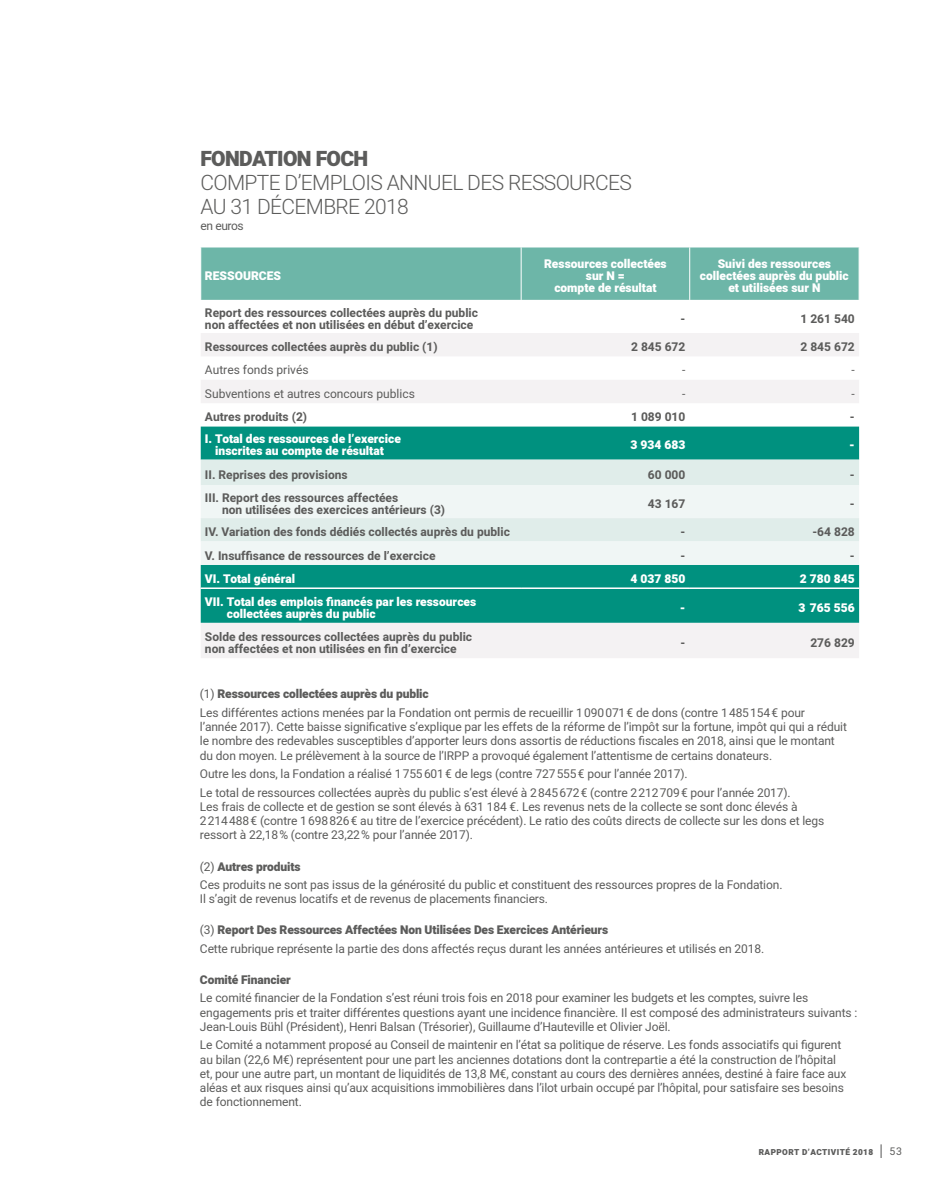
<style>
.page{position:relative;width:936px;height:1191px;background:#fff}
.page>*{position:absolute;margin:0;border:0;box-sizing:border-box;transform-origin:0 0}
.t1{font:300 21px/24px "Heebo";letter-spacing:-.03em;color:#5c5c5b}
.t2{font:900 21px "Heebo";letter-spacing:-.03em;color:#5c5c5b}
.t3{font:12px/14.2px "Heebo";letter-spacing:-.01em;color:#5c5c5b}
.t4{font:700 12px/12px "Heebo";color:#5c5c5b}
.t5{font:900 12px/12px "Heebo";color:#fff;text-align:center}
.t6{font:900 12px "Heebo";letter-spacing:-.01em;color:#5c5c5b}
.t7{font:900 8.25px "Heebo";letter-spacing:.05em;color:#5c5c5b}
.s1{font-weight:900}
.s2{font-weight:400;font-size:18.9px}
.s3{font-weight:400;font-size:10.5px}
</style>
<div class="page">
<div style="left:201px;top:248px;width:657px;height:52px;background:#6db6a8"></div>
<svg style="left:201px;top:333px;width:658px;height:325px;fill:#f4f2f3"></svg>
<div style="left:201px;top:426px;width:658px;height:197px;background:#00917f"></div>
<div style="left:201px;top:460px;width:658px;height:25px;background:#e0edea"></div>
<svg style="left:201px;top:485px;width:658px;height:80px;fill:#f0f6f5"></svg>
<hr style="left:521px;top:247px;width:1px;height:53px;background:#fff">
<hr style="left:689px;top:247px;width:1px;height:53px;background:#fff">
<hr style="left:201px;top:588px;width:320px;height:1px;background:#fff">
<hr style="left:521px;top:588px;width:168px;height:1px;background:#fff">
<hr style="left:689px;top:588px;width:170px;height:1px;background:#fff">
<h1 class="t2" style="left:200px;top:144px;width:169px">FONDATION FOCH</h1>
<h1 class="t1" style="left:200px;top:170px;width:433px">COMPTE D’EMPLOIS ANNUEL DES RESSOURCES<br>AU 31 DÉCEMBRE 2018</h1>
<p class="t3" style="left:200px;top:219px;width:45px">en euros</p>
<p class="t5" style="left:205px;top:270px;width:78px">RESSOURCES</p>
<p class="t5" style="left:544px;top:258px;width:124px">Ressources collectées sur N =<br>compte de résultat</p>
<p class="t5" style="left:700px;top:258px;width:150px">Suivi des ressources collectées auprès du public et utilisées sur N</p>
<p class="t4" style="left:205px;top:307px;width:274px">Report des ressources collectées auprès du public non affectées et non utilisées en début d’exercice</p>
<p class="t4" style="left:680px;top:313px;width:6px">-</p>
<p class="t4" style="left:800px;top:313px;width:56px">1 261 540</p>
<p class="t4" style="left:205px;top:341px;width:234px">Ressources collectées auprès du public (1)</p>
<p class="t4" style="left:631px;top:341px;width:56px">2 845 672</p>
<p class="t4" style="left:800px;top:341px;width:56px">2 845 672</p>
<p class="t3" style="left:205px;top:363px;width:105px">Autres fonds privés</p>
<p class="t3" style="left:682px;top:363px;width:5px">-</p>
<p class="t3" style="left:851px;top:363px;width:5px">-</p>
<p class="t3" style="left:205px;top:386px;width:211px">Subventions et autres concours publics</p>
<p class="t3" style="left:682px;top:386px;width:5px">-</p>
<p class="t3" style="left:851px;top:386px;width:5px">-</p>
<p class="t4" style="left:205px;top:411px;width:104px">Autres produits (2)</p>
<p class="t4" style="left:631px;top:411px;width:56px">1 089 010</p>
<p class="t4" style="left:849px;top:411px;width:6px">-</p>
<p class="t5" style="left:205px;top:434px;width:197px">I. Total des ressources de l’exercice inscrites au compte de résultat</p>
<p class="t5" style="left:630px;top:440px;width:56px">3 934 683</p>
<p class="t5" style="left:849px;top:440px;width:7px">-</p>
<p class="t4" style="left:205px;top:469px;width:144px">II. Reprises des provisions</p>
<p class="t4" style="left:648px;top:469px;width:39px">60 000</p>
<p class="t4" style="left:849px;top:469px;width:6px">-</p>
<p class="t4" style="left:222px;top:492px;width:224px;text-indent:-17px">III. Report des ressources affectées<br>non utilisées des exercices antérieurs (3)</p>
<p class="t4" style="left:648px;top:498px;width:39px">43 167</p>
<p class="t4" style="left:849px;top:498px;width:6px">-</p>
<p class="t4" style="left:205px;top:526px;width:306px">IV. Variation des fonds dédiés collectés auprès du public</p>
<p class="t4" style="left:680px;top:526px;width:6px">-</p>
<p class="t4" style="left:812px;top:526px;width:44px">-64 828</p>
<p class="t4" style="left:205px;top:549px;width:232px">V. Insuffisance de ressources de l’exercice</p>
<p class="t4" style="left:680px;top:549px;width:6px">-</p>
<p class="t4" style="left:849px;top:549px;width:6px">-</p>
<p class="t5" style="left:205px;top:573px;width:92px">VI. Total général</p>
<p class="t5" style="left:630px;top:573px;width:56px">4 037 850</p>
<p class="t5" style="left:799px;top:573px;width:56px">2 780 845</p>
<p class="t5" style="left:227px;top:596px;width:251px;text-align:left;text-indent:-22px">VII. Total des emplois financés par les ressources collectées auprès du public</p>
<p class="t5" style="left:679px;top:602px;width:7px">-</p>
<p class="t5" style="left:798px;top:602px;width:58px">3 765 556</p>
<p class="t4" style="left:205px;top:631px;width:269px">Solde des ressources collectées auprès du public non affectées et non utilisées en fin d’exercice</p>
<p class="t4" style="left:680px;top:637px;width:6px">-</p>
<p class="t4" style="left:810px;top:637px;width:46px">276 829</p>
<p class="t3" style="left:200px;top:685px;width:606px;line-height:18.5px">(1) <span class="s1">Ressources collectées auprès du public<br></span>Les différentes actions menées par la Fondation ont permis de recueillir 1090071€ de dons (contre 1485154€ pour</p>
<p class="t3" style="left:200px;top:720px;width:648px">l’année 2017). Cette baisse significative s’explique par les effets de la réforme de l’impôt sur la fortune, impôt qui qui a réduit le nombre des redevables susceptibles d’apporter leurs dons assortis de réductions fiscales en 2018, ainsi que le montant du don moyen. Le prélèvement à la source de l’IRPP a provoqué également l’attentisme de certains donateurs.</p>
<p class="t3" style="left:200px;top:764px;width:592px;line-height:18.5px">Outre les dons, la Fondation a réalisé 1755601€ de legs (contre 727555€ pour l’année 2017).<br>Le total de ressources collectées auprès du public s’est élevé à 2845672€ (contre 2212709€ pour l’année 2017).</p>
<p class="t3" style="left:200px;top:799px;width:625px">Les frais de collecte et de gestion se sont élevés à 631 184 €. Les revenus nets de la collecte se sont donc élevés à<br>2214488€ (contre 1698826€ au titre de l’exercice précédent). Le ratio des coûts directs de collecte sur les dons et legs ressort à 22,18% (contre 23,22% pour l’année 2017).</p>
<p class="t3" style="left:200px;top:857px;width:584px;line-height:18.5px">(2) <span class="s1">Autres produits<br></span>Ces produits ne sont pas issus de la générosité du public et constituent des ressources propres de la Fondation.</p>
<p class="t3" style="left:200px;top:892px;width:349px">Il s’agit de revenus locatifs et de revenus de placements financiers.</p>
<p class="t3" style="left:200px;top:920px;width:565px;line-height:18.5px">(3) <span class="s1">Report Des Ressources Affectées Non Utilisées Des Exercices Antérieurs<br></span>Cette rubrique représente la partie des dons affectés reçus durant les années antérieures et utilisés en 2018.</p>
<p class="t6" style="left:200px;top:971px;width:92px">Comité Financier</p>
<p class="t3" style="left:200px;top:991px;width:658px">Le comité financier de la Fondation s’est réuni trois fois en 2018 pour examiner les budgets et les comptes, suivre les engagements pris et traiter différentes questions ayant une incidence financière. Il est composé des administrateurs suivants :<br>Jean-Louis Bühl (Président), Henri Balsan (Trésorier), Guillaume d’Hauteville et Olivier Joël.</p>
<p class="t3" style="left:200px;top:1038px;width:647px">Le Comité a notamment proposé au Conseil de maintenir en l’état sa politique de réserve. Les fonds associatifs qui figurent au bilan (22,6 M€) représentent pour une part les anciennes dotations dont la contrepartie a été la construction de l’hôpital et, pour une autre part, un montant de liquidités de 13,8 M€, constant au cours des dernières années, destiné à faire face aux aléas et aux risques ainsi qu’aux acquisitions immobilières dans l’ilot urbain occupé par l’hôpital, pour satisfaire ses besoins de fonctionnement.</p>
<p class="t7" style="left:758px;top:1146px;width:145px">RAPPORT D’ACTIVITÉ 2018 <span class="s2">I</span> <span class="s3">53</span></p>
</div>
